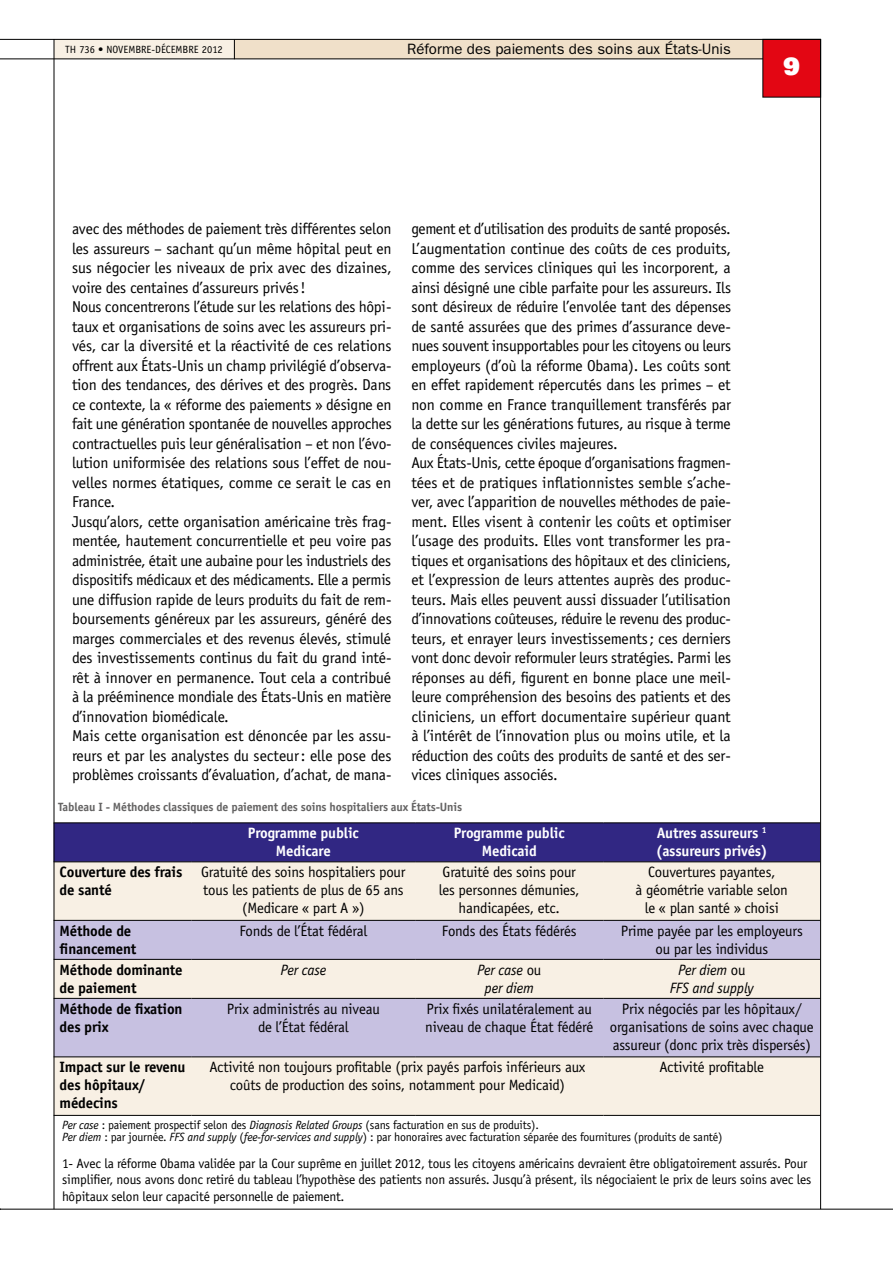
<style>
.page{position:relative;width:893px;height:1263px;background:#fff}
.page>*{position:absolute;margin:0;border:0;box-sizing:border-box;transform-origin:0 0}
.t1{font:24px "Univers LT Std X Black";color:#fff}
.t2{font:15.75px/19.5px "Officina Sans Std";letter-spacing:-.01em;color:#000}
.t3{font:15px/18px "Officina Sans Std";letter-spacing:-.01em;color:#000;text-align:center}
.t4{font:700 15px/18px "Officina Sans Std";letter-spacing:-.01em;color:#000}
.t5{font:700 15px/18px "Officina Sans Std";letter-spacing:-.01em;color:#fff;text-align:center}
.t6{font:italic 15px/18px "Officina Sans Std";letter-spacing:-.01em;color:#000;text-align:center}
.t7{font:15px "ITC Franklin Gothic Std";color:#000}
.t8{font:13.5px/16.2px "Officina Sans Std";letter-spacing:-.01em;color:#000}
.t9{font:12px/12px "Officina Sans Std";letter-spacing:-.01em;color:#000}
.t10{font:700 12px "Officina Sans Std";letter-spacing:-.01em;color:#646363}
.t11{font:10.5px "Officina Sans Std";color:#000}
.s1{font-style:normal}
.s2{font-style:italic}
</style>
<div class="page">
<div style="left:54px;top:39px;width:180px;height:19px;background:#f8f0e4"></div>
<div style="left:234px;top:39px;width:587px;height:19px;background:#f0e0c9"></div>
<div style="left:55px;top:823px;width:765px;height:38px;background:#312783"></div>
<div style="left:55px;top:862px;width:765px;height:253px;background:#f8f0e4"></div>
<svg style="left:55px;top:921px;width:765px;height:135px;background:#d4cee1"></svg>
<hr style="left:54px;top:822px;width:138px;height:1px;background:#000">
<hr style="left:192px;top:822px;width:223px;height:1px;background:#000">
<hr style="left:415px;top:822px;width:188px;height:1px;background:#000">
<hr style="left:603px;top:822px;width:217px;height:1px;background:#000">
<hr style="left:54px;top:861px;width:138px;height:1px;background:#000">
<hr style="left:192px;top:861px;width:223px;height:1px;background:#000">
<hr style="left:415px;top:861px;width:188px;height:1px;background:#000">
<hr style="left:603px;top:861px;width:217px;height:1px;background:#000">
<hr style="left:54px;top:920px;width:138px;height:1px;background:#000">
<hr style="left:192px;top:920px;width:223px;height:1px;background:#000">
<hr style="left:415px;top:920px;width:188px;height:1px;background:#000">
<hr style="left:603px;top:920px;width:217px;height:1px;background:#000">
<hr style="left:54px;top:959px;width:138px;height:1px;background:#000">
<hr style="left:192px;top:959px;width:223px;height:1px;background:#000">
<hr style="left:415px;top:959px;width:188px;height:1px;background:#000">
<hr style="left:603px;top:959px;width:217px;height:1px;background:#000">
<hr style="left:54px;top:998px;width:138px;height:1px;background:#000">
<hr style="left:192px;top:998px;width:223px;height:1px;background:#000">
<hr style="left:415px;top:998px;width:188px;height:1px;background:#000">
<hr style="left:603px;top:998px;width:217px;height:1px;background:#000">
<hr style="left:54px;top:1056px;width:138px;height:1px;background:#000">
<hr style="left:192px;top:1056px;width:223px;height:1px;background:#000">
<hr style="left:415px;top:1056px;width:188px;height:1px;background:#000">
<hr style="left:603px;top:1056px;width:217px;height:1px;background:#000">
<hr style="left:54px;top:1115px;width:138px;height:1px;background:#000">
<hr style="left:192px;top:1115px;width:223px;height:1px;background:#000">
<hr style="left:415px;top:1115px;width:188px;height:1px;background:#000">
<hr style="left:603px;top:1115px;width:217px;height:1px;background:#000">
<hr style="left:0;top:59px;width:821px;height:1px;background:#000">
<div style="left:763px;top:39px;width:58px;height:58px;background:#e30613"></div>
<hr style="left:0;top:1209px;width:893px;height:1px;background:#000">
<hr style="left:54px;top:39px;width:1px;height:1170px;background:#000">
<hr style="left:0;top:39px;width:821px;height:1px;background:#000">
<svg style="left:234px;top:40px;width:1px;height:19px"></svg>
<hr style="left:820px;top:39px;width:1px;height:1170px;background:#000">
<p class="t11" style="left:65px;top:43px;width:159px">TH 736 • novembre-décembre 2012</p>
<p class="t7" style="left:407px;top:40px;width:325px">Réforme des paiements des soins aux États-Unis</p>
<h1 class="t1" style="left:783px;top:51px;width:18px">9</h1>
<p class="t2" style="left:72px;top:219px;width:321px">avec des méthodes de paiement très différentes selon les assureurs – sachant qu’un même hôpital peut en sus négocier les niveaux de prix avec des dizaines, voire des centaines d’assureurs privés!<br>Nous concentrerons l’étude sur les relations des hôpi&shy;taux et organisations de soins avec les assureurs pri&shy;vés, car la diversité et la réactivité de ces relations offrent aux États-Unis un champ privilégié d’observa&shy;tion des tendances, des dérives et des progrès. Dans ce contexte, la « réforme des paiements » désigne en fait une génération spontanée de nouvelles approches contractuelles puis leur généralisation – et non l’évo&shy;lution uniformisée des relations sous l’effet de nou&shy;velles normes étatiques, comme ce serait le cas en France.<br>Jusqu’alors, cette organisation américaine très frag&shy;mentée, hautement concurrentielle et peu voire pas administrée, était une aubaine pour les industriels des dispositifs médicaux et des médicaments. Elle a permis une diffusion rapide de leurs produits du fait de rem&shy;boursements généreux par les assureurs, généré des marges commerciales et des revenus élevés, stimulé des investissements continus du fait du grand inté&shy;rêt à innover en permanence. Tout cela a contribué à la prééminence mondiale des États-Unis en matière d’innovation biomédicale.<br>Mais cette organisation est dénoncée par les assu&shy;reurs et par les analystes du secteur: elle pose des problèmes croissants d’évaluation, d’achat, de mana-</p>
<p class="t10" style="left:58px;top:799px;width:406px">Tableau I - Méthodes classiques de paiement des soins hospitaliers aux États-Unis</p>
<p class="t5" style="left:248px;top:824px;width:113px">Programme public<br>Medicare</p>
<p class="t5" style="left:454px;top:824px;width:113px">Programme public<br>Medicaid</p>
<p class="t5" style="left:656px;top:824px;width:113px;text-align:left">Autres assureurs <sup>1 </sup>(assureurs privés)</p>
<p class="t4" style="left:60px;top:863px;width:124px">Couverture des frais de santé</p>
<p class="t3" style="left:201px;top:863px;width:206px">Gratuité des soins hospitaliers pour tous les patients de plus de 65 ans (Medicare « part A »)</p>
<p class="t3" style="left:439px;top:863px;width:142px">Gratuité des soins pour les personnes démunies, handicapées, etc.</p>
<p class="t3" style="left:636px;top:863px;width:154px">Couvertures payantes,<br>à géométrie variable selon le « plan santé » choisi</p>
<p class="t4" style="left:60px;top:921px;width:78px">Méthode de financement</p>
<p class="t3" style="left:239px;top:922px;width:129px">Fonds de l’État fédéral</p>
<p class="t3" style="left:442px;top:922px;width:136px">Fonds des États fédérés</p>
<p class="t3" style="left:621px;top:922px;width:184px">Prime payée par les employeurs ou par les individus</p>
<p class="t4" style="left:60px;top:960px;width:124px">Méthode dominante de paiement</p>
<p class="t6" style="left:280px;top:961px;width:47px">Per case</p>
<p class="t6" style="left:477px;top:961px;width:66px">Per case <span class="s1">ou </span>per diem</p>
<p class="t6" style="left:670px;top:961px;width:85px">Per diem <span class="s1">ou<br></span>FFS and supply</p>
<p class="t4" style="left:60px;top:999px;width:124px">Méthode de fixation des prix</p>
<p class="t3" style="left:227px;top:1000px;width:154px">Prix administrés au niveau de l’État fédéral</p>
<p class="t3" style="left:425px;top:1000px;width:170px;text-align:left">Prix fixés unilatéralement au niveau de chaque État fédéré</p>
<p class="t3" style="left:610px;top:1000px;width:205px">Prix négociés par les hôpitaux/ organisations de soins avec chaque assureur (donc prix très dispersés)</p>
<p class="t4" style="left:60px;top:1058px;width:127px">Impact sur le revenu des hôpitaux/ médecins</p>
<p class="t3" style="left:209px;top:1058px;width:378px">Activité non toujours profitable (prix payés parfois inférieurs aux coûts de production des soins, notamment pour Medicaid)</p>
<p class="t3" style="left:659px;top:1058px;width:106px">Activité profitable</p>
<p class="t9" style="left:62px;top:1119px;width:662px"><span class="s2">Per case</span> : paiement prospectif selon des <span class="s2">Diagnosis Related Groups</span> (sans facturation en sus de produits).<br><span class="s2">Per diem</span> : par journée. <span class="s2">FFS and supply</span> (<span class="s2">fee-for-services and supply</span>) : par honoraires avec facturation séparée des fournitures (produits de santé)</p>
<p class="t8" style="left:62px;top:1155px;width:751px">1- Avec la réforme Obama validée par la Cour suprême en juillet 2012, tous les citoyens américains devraient être obligatoirement assurés. Pour simplifier, nous avons donc retiré du tableau l’hypothèse des patients non assurés. Jusqu’à présent, ils négociaient le prix de leurs soins avec les hôpitaux selon leur capacité personnelle de paiement.</p>
<p class="t2" style="left:411px;top:219px;width:321px">gement et d’utilisation des produits de santé proposés.<br>L’augmentation continue des coûts de ces produits, comme des services cliniques qui les incorporent, a ainsi désigné une cible parfaite pour les assureurs. Ils sont désireux de réduire l’envolée tant des dépenses de santé assurées que des primes d’assurance deve&shy;nues souvent insupportables pour les citoyens ou leurs employeurs (d’où la réforme Obama). Les coûts sont en effet rapidement répercutés dans les primes – et non comme en France tranquillement transférés par la dette sur les générations futures, au risque à terme de conséquences civiles majeures.<br>Aux États-Unis, cette époque d’organisations fragmen&shy;tées et de pratiques inflationnistes semble s’ache&shy;ver, avec l’apparition de nouvelles méthodes de paie&shy;ment. Elles visent à contenir les coûts et optimiser l’usage des produits. Elles vont transformer les pra&shy;tiques et organisations des hôpitaux et des cliniciens, et l’expression de leurs attentes auprès des produc&shy;teurs. Mais elles peuvent aussi dissuader l’utilisation d’innovations coûteuses, réduire le revenu des produc&shy;teurs, et enrayer leurs investissements; ces derniers vont donc devoir reformuler leurs stratégies. Parmi les réponses au défi, figurent en bonne place une meil&shy;leure compréhension des besoins des patients et des cliniciens, un effort documentaire supérieur quant à l’intérêt de l’innovation plus ou moins utile, et la réduction des coûts des produits de santé et des ser&shy;vices cliniques associés.</p>
</div>
